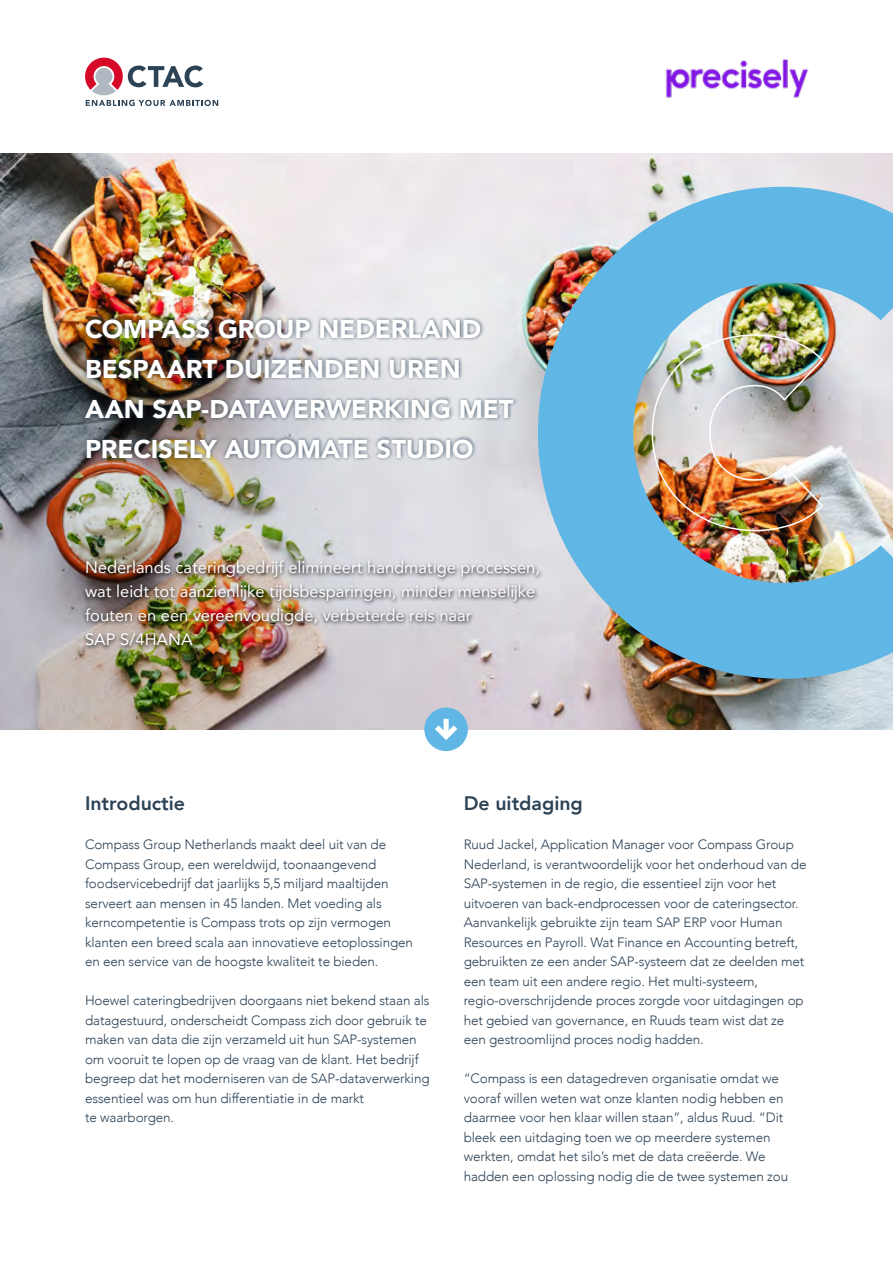
<style>
.page{position:relative;width:893px;height:1263px;background:#fff}
.page>*{position:absolute;margin:0;border:0;box-sizing:border-box;transform-origin:0 0}
.Kop{font:900 25.65px/39.9px "Avenir";letter-spacing:-.005em;color:#fff}
.Tussenkop{font:800 19.5px "Avenir";color:#2c4255}
.Intro{font:16.5px/24px "Avenir";color:#fff}
.Bodytekst{font:300 13.5px/19.5px "Avenir";letter-spacing:-.01em;color:#2c4255}
</style>
<div class="page">
<img style="left:0;top:153px;width:808px;height:576px">
<svg style="left:85px;top:58px;width:133px;height:48px"></svg>
<div style="left:81px;top:316px;width:436px;height:145px;background:#2c4255;opacity:.75"></div>
<div style="left:81px;top:559px;width:462px;height:93px;background:#000;opacity:.75"></div>
<div style="left:424px;top:707px;width:44px;height:44px;background:#60b6e4;border-radius:50%"></div>
<svg style="left:435px;top:725px;width:22px;height:15px"></svg>
<div style="left:444px;top:719px;width:5px;height:16px;background:#fff"></div>
<img style="left:538px;top:187px;width:355px;height:492px">
<img style="left:651px;top:333px;width:173px;height:199px">
<img style="left:665px;top:59px;width:144px;height:39px">
<p class="Kop" style="left:85px;top:309px;width:430px">COMPASS GROUP NEDERLAND<br>BESPAART DUIZENDEN UREN<br>AAN SAP-DATAVERWERKING MET<br>PRECISELY AUTOMATE STUDIO</p>
<p class="Intro" style="left:85px;top:555px;width:456px">Nederlands cateringbedrijf elimineert handmatige processen, wat leidt tot aanzienlijke tijdsbesparingen, minder menselijke fouten en een vereenvoudigde, verbeterde reis naar<br>SAP S/4HANA</p>
<p class="Tussenkop" style="left:85px;top:788px;width:102px">Introductie</p>
<p class="Bodytekst" style="left:85px;top:835px;width:330px">Compass Group Netherlands maakt deel uit van de Compass Group, een wereldwijd, toonaangevend foodservicebedrijf dat jaarlijks 5,5 miljard maaltijden serveert aan mensen in 45 landen. Met voeding als kerncompetentie is Compass trots op zijn vermogen klanten een breed scala aan innovatieve eetoplossingen en een service van de hoogste kwaliteit te bieden.</p>
<p class="Bodytekst" style="left:85px;top:991px;width:346px">Hoewel cateringbedrijven doorgaans niet bekend staan als datagestuurd, onderscheidt Compass zich door gebruik te maken van data die zijn verzameld uit hun SAP-systemen om vooruit te lopen op de vraag van de klant. Het bedrijf begreep dat het moderniseren van de SAP-dataverwerking essentieel was om hun differentiatie in de markt<br>te waarborgen.</p>
<p class="Tussenkop" style="left:464px;top:788px;width:121px">De uitdaging</p>
<p class="Bodytekst" style="left:464px;top:835px;width:344px">Ruud Jackel, Application Manager voor Compass Group Nederland, is verantwoordelijk voor het onderhoud van de SAP-systemen in de regio, die essentieel zijn voor het uitvoeren van back-endprocessen voor de cateringsector.<br>Aanvankelijk gebruikte zijn team SAP ERP voor Human Resources en Payroll. Wat Finance en Accounting betreft, gebruikten ze een ander SAP-systeem dat ze deelden met een team uit een andere regio. Het multi-systeem, regio-overschrijdende proces zorgde voor uitdagingen op het gebied van governance, en Ruuds team wist dat ze een gestroomlijnd proces nodig hadden.</p>
<p class="Bodytekst" style="left:464px;top:1069px;width:326px">“Compass is een datagedreven organisatie omdat we vooraf willen weten wat onze klanten nodig hebben en daarmee voor hen klaar willen staan”, aldus Ruud. “Dit bleek een uitdaging toen we op meerdere systemen werkten, omdat het silo’s met de data creëerde. We hadden een oplossing nodig die de twee systemen zou</p>
</div>
